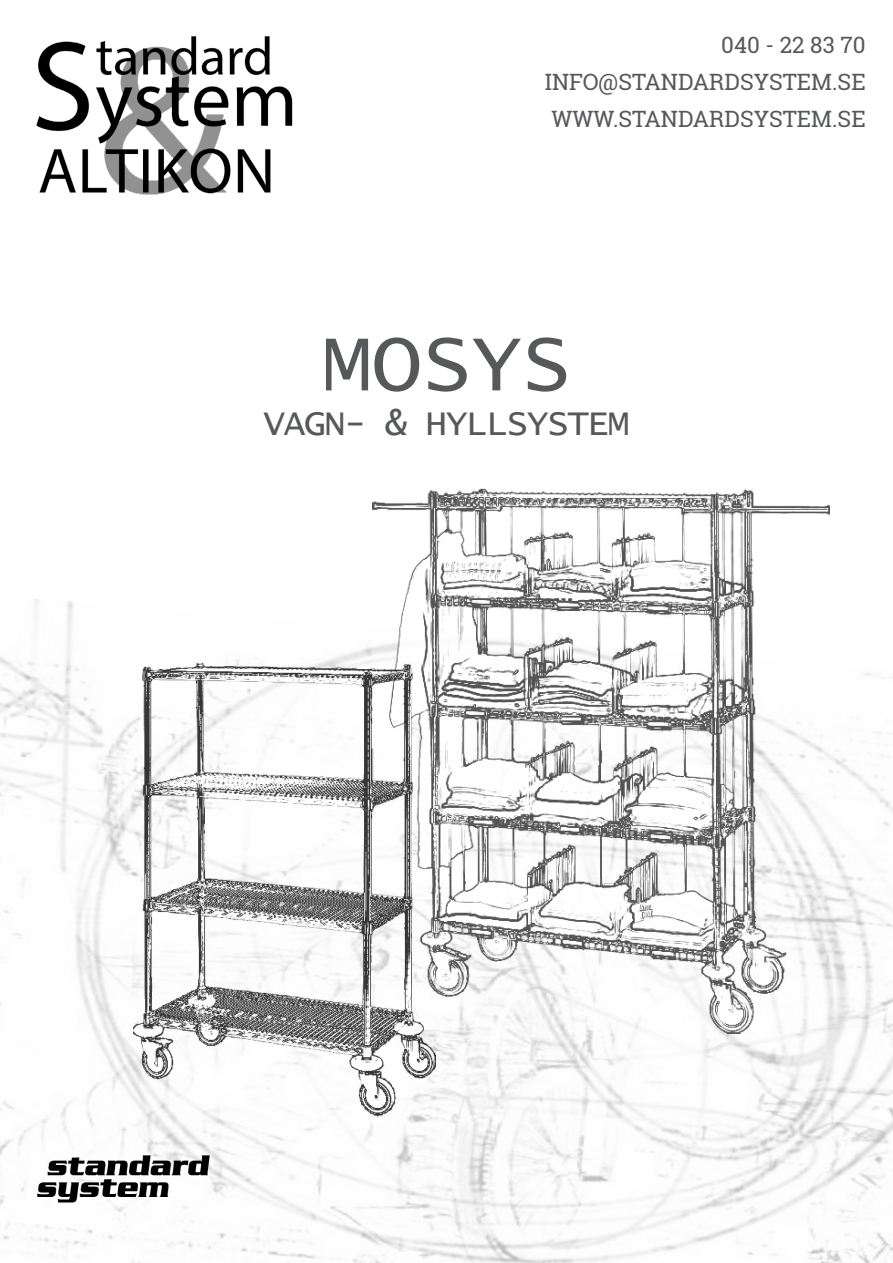
<style>
.page{position:relative;width:893px;height:1263px;background:#fff}
.page>*{position:absolute;margin:0;border:0;box-sizing:border-box;transform-origin:0 0}
.Cover_Page_Header{font:82.5px "Lucida Console";color:#57585a}
.Cover_Page_Header-2{font:36px "Lucida Console";letter-spacing:-.04em;color:#57585a}
.Cover_Page_Header-3{font:22.5px "Roboto Slab";color:#57585a}
</style>
<div class="page">
<img style="left:0;top:599px;width:893px;height:664px">
<img style="left:35px;top:1116px;width:175px;height:93px">
<img style="left:36px;top:36px;width:257px;height:159px">
<img style="left:373px;top:488px;width:456px;height:545px">
<img style="left:134px;top:663px;width:302px;height:453px">
<p class="Cover_Page_Header-3" style="left:721px;top:30px;width:146px">040 - 22 83 70</p>
<p class="Cover_Page_Header-3" style="left:545px;top:66px;width:322px">INFO@STANDARDSYSTEM.SE</p>
<p class="Cover_Page_Header-3" style="left:552px;top:103px;width:316px">WWW.STANDARDSYSTEM.SE</p>
<p class="Cover_Page_Header" style="left:322px;top:325px;width:250px">MOSYS</p>
<p class="Cover_Page_Header-2" style="left:263px;top:406px;width:368px">VAGN- &amp; HYLLSYSTEM</p>
</div>
